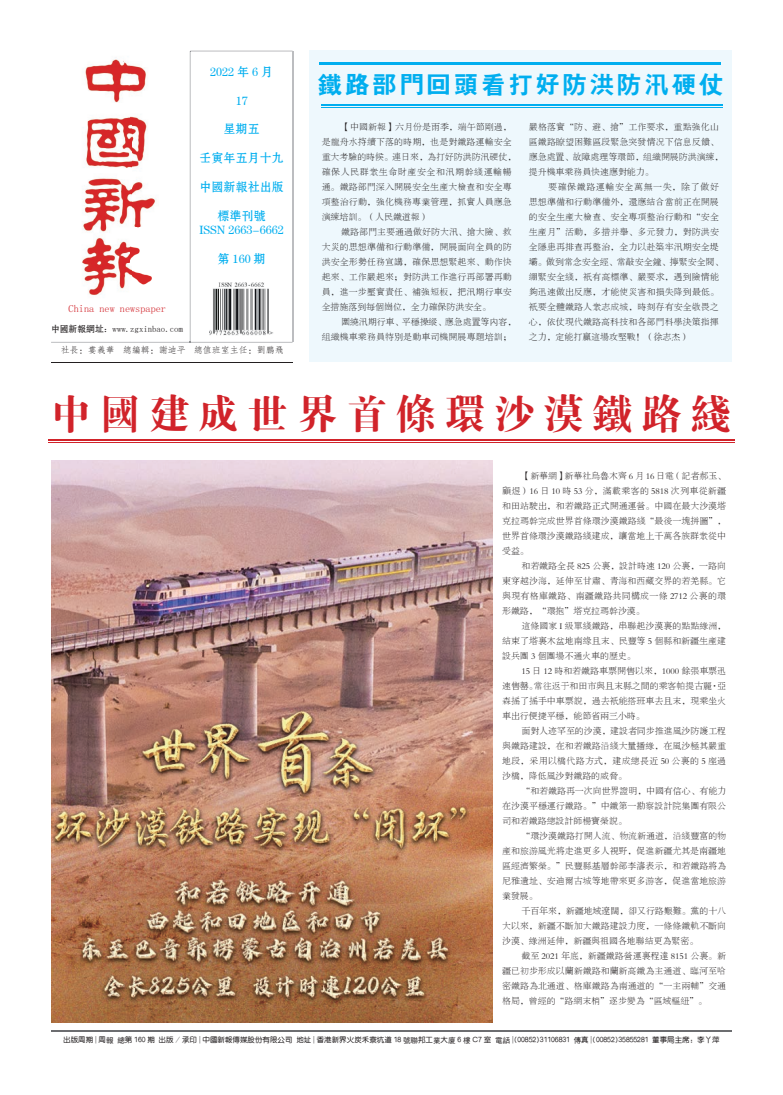
<style>
.page{position:relative;width:783px;height:1095px;background:#fff}
.page>*{position:absolute;margin:0;border:0;box-sizing:border-box;transform-origin:0 0}
.t1{font:41px "FZDBSFW GB1 0";letter-spacing:.2em;color:#d1232a}
.t2{font:24px "FZH4 FW GB1 0";letter-spacing:.135em;color:#00aeef}
.t3{font:12px/14.4px "FZSHFW GB1 0";color:#00aeef;text-align:center}
.t4{font:10.2px "Fang Song";color:#d1232a}
.t5{font:9px/15px "FZXLFW GB1 0";letter-spacing:-.005em;color:#231f20;text-align:justify}
.t6{font:9px "FZFSFW GB1 0";color:#231f20}
.t7{font:8.8px "Sim Sun";color:#231f20}
.t8{font:7.5px "H Ye 3 gf";color:#231f20}
.s1{font-family:"FZSHFW GB1 0"}
.s2{font-family:"FZBSK GBK1 0"}
.s3{font-family:"Sim Hei"}
</style>
<div class="page">
<div style="left:309px;top:51px;width:422px;height:311px;background:#eef8fd"></div>
<hr style="left:51px;top:1030px;width:680px;height:1px;background:#6c6d70">
<hr style="left:292px;top:52px;width:1px;height:290px;background:#bcbdc0">
<svg style="left:51px;top:51px;width:241px;height:292px"></svg>
<hr style="left:51px;top:362px;width:241px;height:1px;background:#231f20">
<hr style="left:48px;top:439px;width:686px;height:2px;background:#d1232a">
<hr style="left:48px;top:442px;width:686px;height:1px;background:#d1232a">
<hr style="left:321px;top:105px;width:401px;height:1px;background:#00aeef">
<hr style="left:321px;top:107px;width:401px;height:1px;background:#00aeef">
<hr style="left:319px;top:62px;width:401px;height:1px;background:#00aeef">
<hr style="left:319px;top:63px;width:401px;height:2px;background:#00aeef">
<img style="left:51px;top:460px;width:441px;height:561px">
<p class="t4" style="left:69px;top:303px;width:99px">China new newspaper</p>
<p class="t7" style="left:51px;top:325px;width:133px"><span class="s1">中国新报网址</span>：www.zgxinbao.com</p>
<h3 class="t3" style="left:210px;top:65px;width:65px">2022 年 6 月</h3>
<h3 class="t3" style="left:235px;top:94px;width:13px">17</h3>
<h3 class="t3" style="left:223px;top:123px;width:38px">星期五</h3>
<h3 class="t3" style="left:199px;top:151px;width:86px">壬寅年五月十九</h3>
<h3 class="t3" style="left:199px;top:180px;width:86px">中国新报社出版</h3>
<h3 class="t3" style="left:199px;top:209px;width:86px">标准刊号<br>ISSN 2663-6662</h3>
<h3 class="t3" style="left:217px;top:252px;width:49px">第 160 期</h3>
<p class="t6" style="left:61px;top:345px;width:225px">社长：娄义华 总编辑：谢迪平 总值班室主任：刘鹏飞</p>
<h2 class="t2" style="left:318px;top:71px;width:406px">铁路部门回头看打好防洪防汛硬仗</h2>
<p class="t5" style="left:321px;top:119px;width:196px;text-align:left;text-indent:19px">【中国新报】六月份是雨季，端午节刚过，是龙舟水持续下落的时期，也是对铁路运输安全重大考验的时候。连日来，为打好防洪防汛硬仗，确保人民群众生命财产安全和汛期干线运输畅通。铁路部门深入开展安全生产大检查和安全专项整治行动，强化机务专业管理，抓实人员应急演练培训。（人民铁道报）</p>
<p class="t5" style="left:321px;top:225px;width:191px;text-indent:19px">铁路部门主要通过做好防大汛、抢大险、救大灾的思想准备和行动准备，开展面向全员的防洪安全形势任务宣讲，确保思想紧起来、动作快起来、工作严起来；对防洪工作进行再部署再动员，进一步压实责任、补强短板，把汛期行车安全措施落到每个岗位，全力确保防洪安全。</p>
<p class="t5" style="left:321px;top:315px;width:196px;text-indent:19px">围绕汛期行车、平稳操纵、应急处置等内容，组织机车乘务员特别是动车司机开展专题培训；</p>
<p class="t5" style="left:528px;top:120px;width:196px;text-align:left">严格落实“防、避、抢”工作要求，重点强化山区铁路<span class="s2">瞭</span>望困难区段紧急突发情况下信息反馈、应急处置、故障处理等环节，组织开展防洪演练，提升机车乘务员快速应对能力。</p>
<p class="t5" style="left:528px;top:180px;width:196px;text-align:left;text-indent:19px">要确保铁路运输安全万无一失，除了做好思想准备和行动准备外，还应结合当前正在开展的安全生产大检查、安全专项整治行动和“安全生产月”活动，多措并举、多元发力，对防洪安全隐患再排查再整治，全力以赴筑牢汛期安全堤坝。做到常念安全经、常敲安全钟、拧紧安全阀、绷紧安全线，只有高标准、严要求，遇到险情能够迅速做出反应，才能使灾害和损失降到最低。只要全体铁路人众志成城，时刻存有安全敬畏之心，依仗现代铁路高科技和各部门科学决策指挥之力，定能打赢这场攻坚战！（徐志杰）</p>
<h1 class="t1" style="left:51px;top:392px;width:682px">中国建成世界首条环沙漠铁路线</h1>
<p class="t5" style="left:502px;top:468px;width:225px;text-indent:19px">【新华网】新华社乌鲁木齐 6 月 16 日电（记者郝玉、顾煜）16 日 10 时 53 分，满载乘客的 5818 次列车从新疆和田站驶出，和若铁路正式开通运营。中国在最大沙漠塔克拉玛干完成世界首条环沙漠铁路线“最后一块拼图”，世界首条环沙漠铁路线建成，让当地上千万各族群众从中受益。</p>
<p class="t5" style="left:502px;top:558px;width:225px;text-indent:19px">和若铁路全长 825 公里，设计时速 120 公里，一路向东穿越沙海，延伸至甘肃、青海和西藏交界的若羌县。它与现有格库铁路、南疆铁路共同构成一条 2712 公里的环形铁路，“环抱”塔克拉玛干沙漠。</p>
<p class="t5" style="left:502px;top:618px;width:225px;text-indent:19px">这条国家 I 级单线铁路，串联起沙漠里的点点绿洲，结束了塔里木盆地南缘且末、民丰等 5 个县和新疆生产建设兵团 3 个团场不通火车的历史。</p>
<p class="t5" style="left:502px;top:663px;width:225px;text-indent:19px">15 日 12 时和若铁路车票开售以来，1000 余张车票迅速售罄。常往返于和田市与且末县之间的乘客帕提古丽·亚森摇了摇手中车票说，过去只能搭班车去且末，现乘坐火车出行便捷平稳，能节省两三小时。</p>
<p class="t5" style="left:502px;top:723px;width:225px;text-indent:19px">面对人迹罕至的沙漠，建设者同步推进风沙防护工程与铁路建设，在和若铁路沿线大量播绿，在风沙极其严重地段，采用以桥代路方式，建成总长近 50 公里的 5 座过沙桥，降低风沙对铁路的威胁。</p>
<p class="t5" style="left:502px;top:783px;width:225px;text-indent:19px">“和若铁路再一次向世界证明，中国有信心、有能力在沙漠平稳运行铁路。”中铁第一勘察设计院集团有限公司和若铁路总设计师杨宝荣说。</p>
<p class="t5" style="left:502px;top:828px;width:225px;text-indent:19px">“环沙漠铁路打开人流、物流新通道，沿线丰富的物产和旅游风光将走进更多人视野，促进新疆尤其是南疆地区经济繁荣。”民丰县基层干部李涛表示，和若铁路将为尼雅遗址、安迪尔古城等地带来更多游客，促进当地旅游业发展。</p>
<p class="t5" style="left:502px;top:903px;width:225px;text-indent:19px">千百年来，新疆地域辽阔，却又行路艰难。党的十八大以来，新疆不断加大铁路建设力度，一条条铁轨不断向沙漠、绿洲延伸，新疆与祖国各地联结更为紧密。</p>
<p class="t5" style="left:502px;top:948px;width:225px;text-indent:19px">截至 2021 年底，新疆铁路营运里程达 8151 公里。新疆已初步形成以兰新铁路和兰新高铁为主通道、临河至哈密铁路为北通道、格库铁路为南通道的“一主两辅”交通格局，曾经的“路网末梢”逐步变为“区域枢纽”。</p>
<p class="t8" style="left:63px;top:1035px;width:658px">出版周期 | 周<span class="s3">報總</span>第 160 期 出版 / 承印 | 中国新报传媒股份有限公司 地址 | 香港新界火炭禾寮坑道 18 <span class="s3">號聯</span>邦工<span class="s3">業</span>大<span class="s3">廈</span> 6 <span class="s3">樓</span> C7 室 <span class="s3">電話</span> |(00852)31106831 <span class="s3">傳</span>真 |(00852)35855281 董事局主席：李丫萍</p>
</div>
